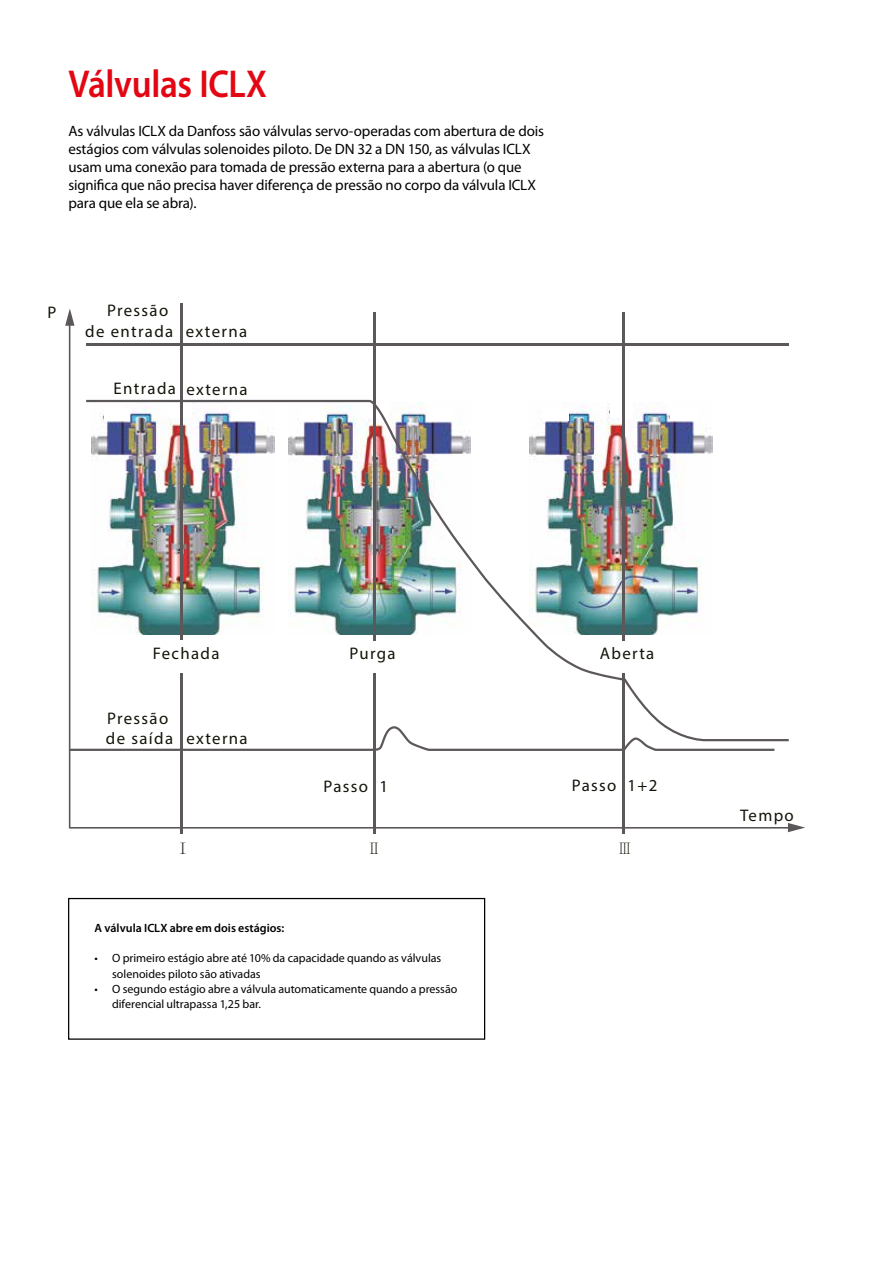
<style>
.page{position:relative;width:893px;height:1263px;background:#fff}
.page>*{position:absolute;margin:0;border:0;box-sizing:border-box;transform-origin:0 0}
.t1{font:600 39px "Myriad Pro";letter-spacing:-.01em;color:#e30613;scale:.9 1}
.t2{font:16.8px/20.1px "Myriad Pro";letter-spacing:.08em;color:#131309}
.t3{font:16.8px "Adobe Song Std Light GBK EUC H";color:#131309}
.t4{font:15px/18px "Myriad Pro";letter-spacing:-.01em;color:#000}
.t5{font:12px/15px "Myriad Pro";color:#000}
.t6{font:600 12px "Myriad Pro";color:#000}
</style>
<div class="page">
<hr style="left:181px;top:673px;width:2px;height:161px;background:#5c5758">
<hr style="left:373px;top:673px;width:3px;height:161px;background:#5c5758">
<hr style="left:622px;top:673px;width:2px;height:161px;background:#5c5758">
<svg style="left:69px;top:323px;width:720px;height:505px"></svg>
<svg style="left:65px;top:308px;width:9px;height:18px"></svg>
<svg style="left:788px;top:823px;width:17px;height:9px"></svg>
<hr style="left:181px;top:303px;width:2px;height:337px;background:#5c5758">
<hr style="left:373px;top:312px;width:3px;height:328px;background:#5c5758">
<hr style="left:622px;top:312px;width:2px;height:328px;background:#5c5758">
<img style="left:86px;top:400px;width:703px;height:341px">
<div style="left:68px;top:898px;width:417px;height:142px;border:1px solid #000"></div>
<h1 class="t1" style="left:68px;top:59px;width:222px">Válvulas ICLX</h1>
<p class="t4" style="left:68px;top:122px;width:477px">As válvulas ICLX da Danfoss são válvulas servo-operadas com abertura de dois estágios com válvulas solenoides piloto. De DN 32 a DN 150, as válvulas ICLX usam uma conexão para tomada de pressão externa para a abertura (o que significa que não precisa haver diferença de pressão no corpo da válvula ICLX para que ela se abra).</p>
<p class="t2" style="left:47px;top:302px;width:10px">P</p>
<p class="t2" style="left:85px;top:301px;width:163px;text-indent:22px">Pressão<br>de entrada externa</p>
<p class="t2" style="left:114px;top:378px;width:136px">Entrada externa</p>
<p class="t2" style="left:153px;top:643px;width:68px">Fechada</p>
<p class="t2" style="left:349px;top:643px;width:48px">Purga</p>
<p class="t2" style="left:600px;top:643px;width:56px">Aberta</p>
<p class="t2" style="left:106px;top:708px;width:143px">Pressão<br>de saída externa</p>
<p class="t2" style="left:324px;top:776px;width:66px">Passo 1</p>
<p class="t2" style="left:572px;top:775px;width:87px">Passo 1+2</p>
<p class="t3" style="left:175px;top:839px;width:18px">Ⅰ</p>
<p class="t3" style="left:366px;top:839px;width:18px">Ⅱ</p>
<p class="t3" style="left:616px;top:839px;width:18px">Ⅲ</p>
<p class="t6" style="left:95px;top:921px;width:191px">A válvula ICLX abre em dois estágios:</p>
<p class="t5" style="left:112px;top:951px;width:331px;text-indent:-18px">• O primeiro estágio abre até 10% da capacidade quando as válvulas solenoides piloto são ativadas</p>
<p class="t5" style="left:112px;top:981px;width:347px;text-indent:-18px">• O segundo estágio abre a válvula automaticamente quando a pressão diferencial ultrapassa 1,25 bar.</p>
<p class="t2" style="left:740px;top:805px;width:55px">Tempo</p>
</div>
